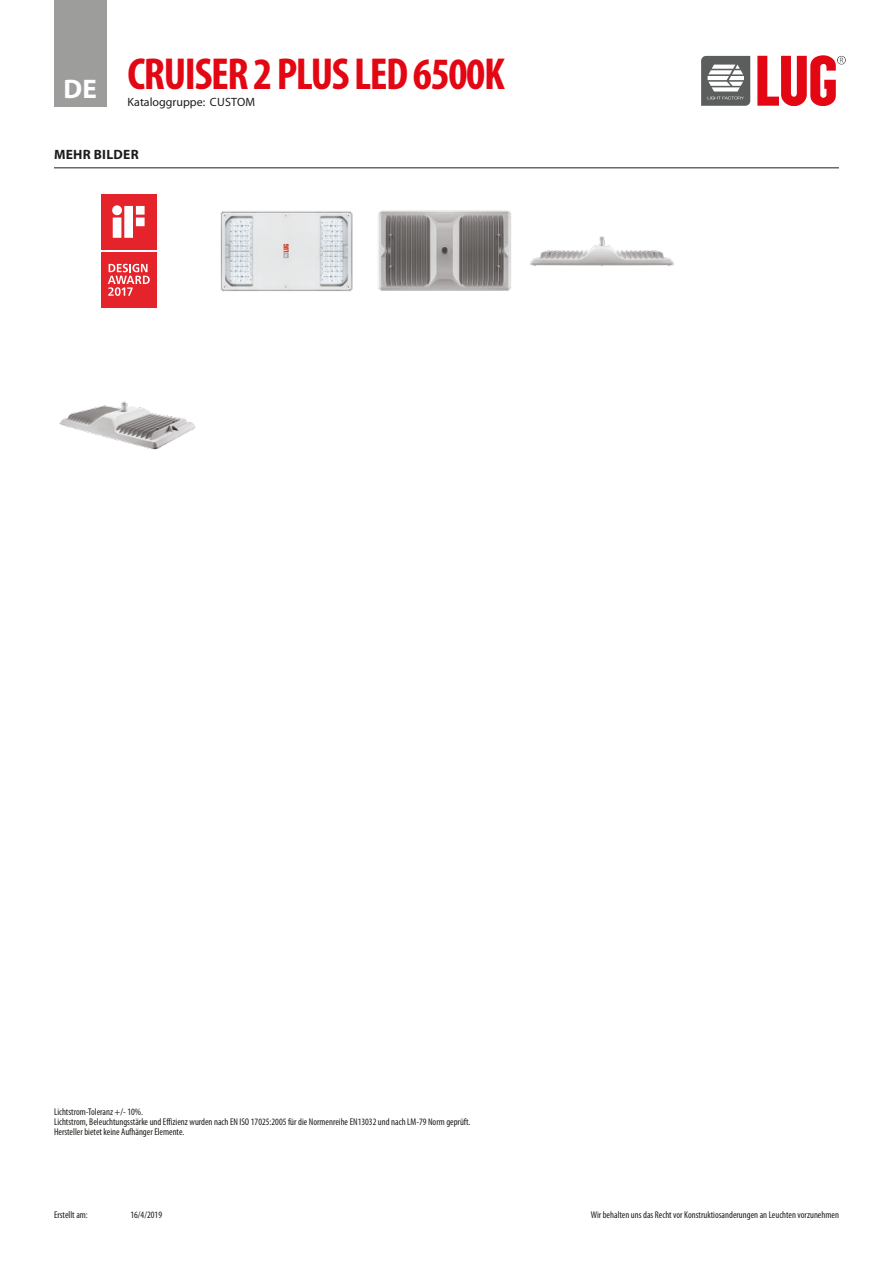
<style>
.page{position:relative;width:893px;height:1263px;background:#fff}
.page>*{position:absolute;margin:0;border:0;box-sizing:border-box;transform-origin:0 0}
.t1{font:700 condensed 45px "Myriad Pro";letter-spacing:-.03em;color:#e30613}
.t2{font:700 27px "Myriad Pro";color:#fff}
.Naglowek_sekcji{font:700 13.5px "Myriad Pro";letter-spacing:.02em;color:#1d1d1b}
.t3{font:12px "Myriad Pro";color:#1d1d1b}
.t4{font:condensed 9.75px/9.8px "Myriad Pro";color:#1d1d1b}
</style>
<div class="page">
<div style="left:54px;top:0;width:52px;height:106px;background:#9d9d9c"></div>
<svg style="left:757px;top:55px;width:89px;height:51px"></svg>
<svg style="left:701px;top:56px;width:49px;height:50px"></svg>
<svg style="left:98px;top:191px;width:61px;height:119px"></svg>
<div style="left:101px;top:252px;width:55px;height:55px;background:#e5232a"></div>
<div style="left:101px;top:194px;width:55px;height:55px;background:#e5232a"></div>
<svg style="left:112px;top:205px;width:33px;height:33px"></svg>
<svg style="left:108px;top:264px;width:42px;height:32px"></svg>
<img style="left:220px;top:211px;width:133px;height:81px">
<img style="left:378px;top:210px;width:133px;height:81px">
<img style="left:530px;top:236px;width:145px;height:30px">
<img style="left:59px;top:401px;width:137px;height:49px">
<hr style="left:54px;top:167px;width:785px;height:1px;background:#1d1d1b">
<h2 class="t2" style="left:64px;top:71px;width:35px">DE</h2>
<h1 class="t1" style="left:128px;top:46px;width:379px">CRUISER 2 PLUS LED 6500K</h1>
<p class="t3" style="left:128px;top:95px;width:129px">Kataloggruppe: CUSTOM</p>
<p class="Naglowek_sekcji" style="left:54px;top:146px;width:86px">MEHR BILDER</p>
<p class="t4" style="left:54px;top:1107px;width:418px">Lichtstrom-Toleranz +/- 10%.<br>Lichtstrom, Beleuchtungsstärke und Effizienz wurden nach EN ISO 17025:2005 für die Normenreihe EN13032 und nach LM-79 Norm geprüft.<br>Hersteller bietet keine Aufhänger Elemente.</p>
<p class="t4" style="left:54px;top:1210px;width:35px">Erstellt am:</p>
<p class="t4" style="left:591px;top:1210px;width:250px">Wir behalten uns das Recht vor Konstruktiosanderungen an Leuchten vorzunehmen</p>
<p class="t4" style="left:130px;top:1210px;width:33px">16/4/2019</p>
</div>
